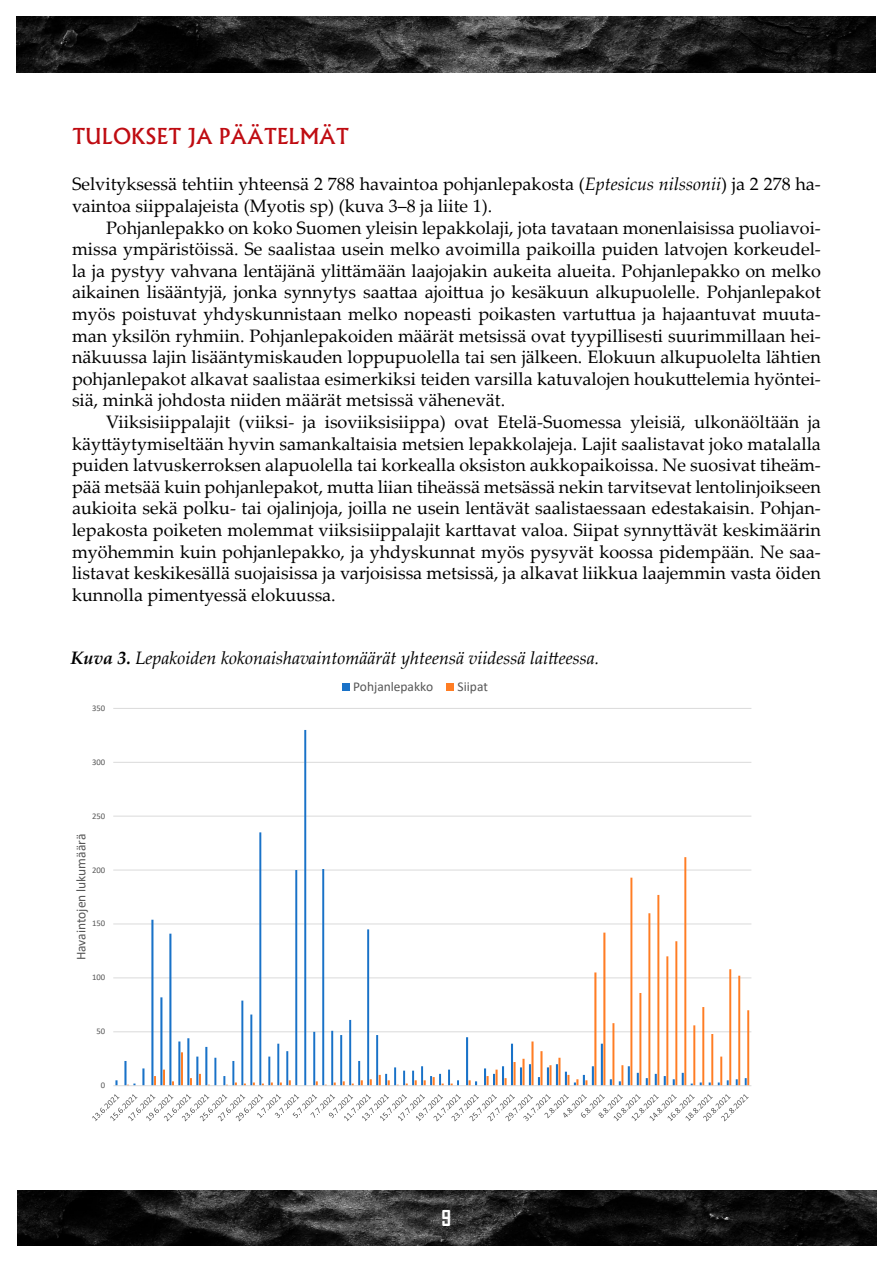
<style>
.page{position:relative;width:893px;height:1263px;background:#fff}
.page>*{position:absolute;margin:0;border:0;box-sizing:border-box;transform-origin:0 0}
.Perusotsikko{font:500 21px "Albertus";color:#bf0c12}
.t1{font:700 21px "Agency FB";color:#fff}
.Leipäteksti{font:18px/21.6px "Palatino Linotype";color:#000;text-align:justify}
.Perusteksti{font:18px/21.6px "Palatino Linotype";color:#000}
.Perusteksti-2{font:italic 18px "Palatino Linotype";color:#000}
.t2{font:13.5px "Calibri";color:#575757}
.t3{font:8.7px "Calibri";color:#575757}
.s1{font-style:italic}
.s2{font-weight:700}
</style>
<div class="page">
<img style="left:17px;top:17px;width:859px;height:55px">
<img style="left:17px;top:1191px;width:859px;height:55px">
<svg style="left:92px;top:683px;width:660px;height:439px"></svg>
<p class="Perusotsikko" style="left:72px;top:123px;width:278px">TULOKSET JA PÄÄTELMÄT</p>
<p class="Perusteksti" style="left:72px;top:173px;width:750px">Selvityksessä tehtiin yhteensä 2 788 havaintoa pohjanlepakosta (<span class="s1">Eptesicus nilssonii</span>) ja 2 278 ha&shy;vaintoa siippalajeista (Myotis sp) (kuva 3–8 ja liite 1).</p>
<p class="Leipäteksti" style="left:72px;top:216px;width:750px;text-indent:34px">Pohjanlepakko on koko Suomen yleisin lepakkolaji, jota tavataan monenlaisissa puoliavoi&shy;missa ympäristöissä. Se saalistaa usein melko avoimilla paikoilla puiden latvojen korkeudel&shy;la ja pystyy vahvana lentäjänä ylittämään laajojakin aukeita alueita. Pohjanlepakko on melko aikainen lisääntyjä, jonka synnytys saattaa ajoittua jo kesäkuun alkupuolelle. Pohjanlepakot myös poistuvat yhdyskunnistaan melko nopeasti poikasten vartuttua ja hajaantuvat muuta&shy;man yksilön ryhmiin. Pohjanlepakoiden määrät metsissä ovat tyypillisesti suurimmillaan hei&shy;näkuussa lajin lisääntymiskauden loppupuolella tai sen jälkeen. Elokuun alkupuolelta lähtien pohjanlepakot alkavat saalistaa esimerkiksi teiden varsilla katuvalojen houkuttelemia hyöntei&shy;siä, minkä johdosta niiden määrät metsissä vähenevät.</p>
<p class="Leipäteksti" style="left:72px;top:410px;width:750px;text-indent:34px">Viiksisiippalajit (viiksi- ja isoviiksisiippa) ovat Etelä-Suomessa yleisiä, ulkonäöltään ja käyttäytymiseltään hyvin samankaltaisia metsien lepakkolajeja. Lajit saalistavat joko matalalla puiden latvuskerroksen alapuolella tai korkealla oksiston aukkopaikoissa. Ne suosivat tiheäm&shy;pää metsää kuin pohjanlepakot, mutta liian tiheässä metsässä nekin tarvitsevat lentolinjoikseen aukioita sekä polku- tai ojalinjoja, joilla ne usein lentävät saalistaessaan edestakaisin. Pohjan&shy;lepakosta poiketen molemmat viiksisiippalajit karttavat valoa. Siipat synnyttävät keskimäärin myöhemmin kuin pohjanlepakko, ja yhdyskunnat myös pysyvät koossa pidempään. Ne saa&shy;listavat keskikesällä suojaisissa ja varjoisissa metsissä, ja alkavat liikkua laajemmin vasta öiden kunnolla pimentyessä elokuussa.</p>
<p class="Perusteksti-2" style="left:70px;top:645px;width:530px"><span class="s2">Kuva 3.</span> Lepakoiden kokonaishavaintomäärät yhteensä viidessä laitteessa.</p>
<p class="t3" style="left:92px;top:702px;width:15px">350</p>
<p class="t3" style="left:92px;top:756px;width:15px">300</p>
<p class="t3" style="left:92px;top:810px;width:15px">250</p>
<p class="t2" style="left:72px;top:960px;width:128px;rotate:-90deg">Havaintojen lukumäärä</p>
<p class="t3" style="left:92px;top:863px;width:15px">200</p>
<p class="t3" style="left:92px;top:917px;width:15px">150</p>
<p class="t3" style="left:92px;top:971px;width:15px">100</p>
<p class="t3" style="left:97px;top:1025px;width:10px">50</p>
<p class="t3" style="left:101px;top:1079px;width:6px">0</p>
<p class="t2" style="left:353px;top:677px;width:82px">Pohjanlepakko</p>
<p class="t2" style="left:458px;top:677px;width:32px">Siipat</p>
<p class="t1" style="left:442px;top:1205px;width:11px">9</p>
</div>
